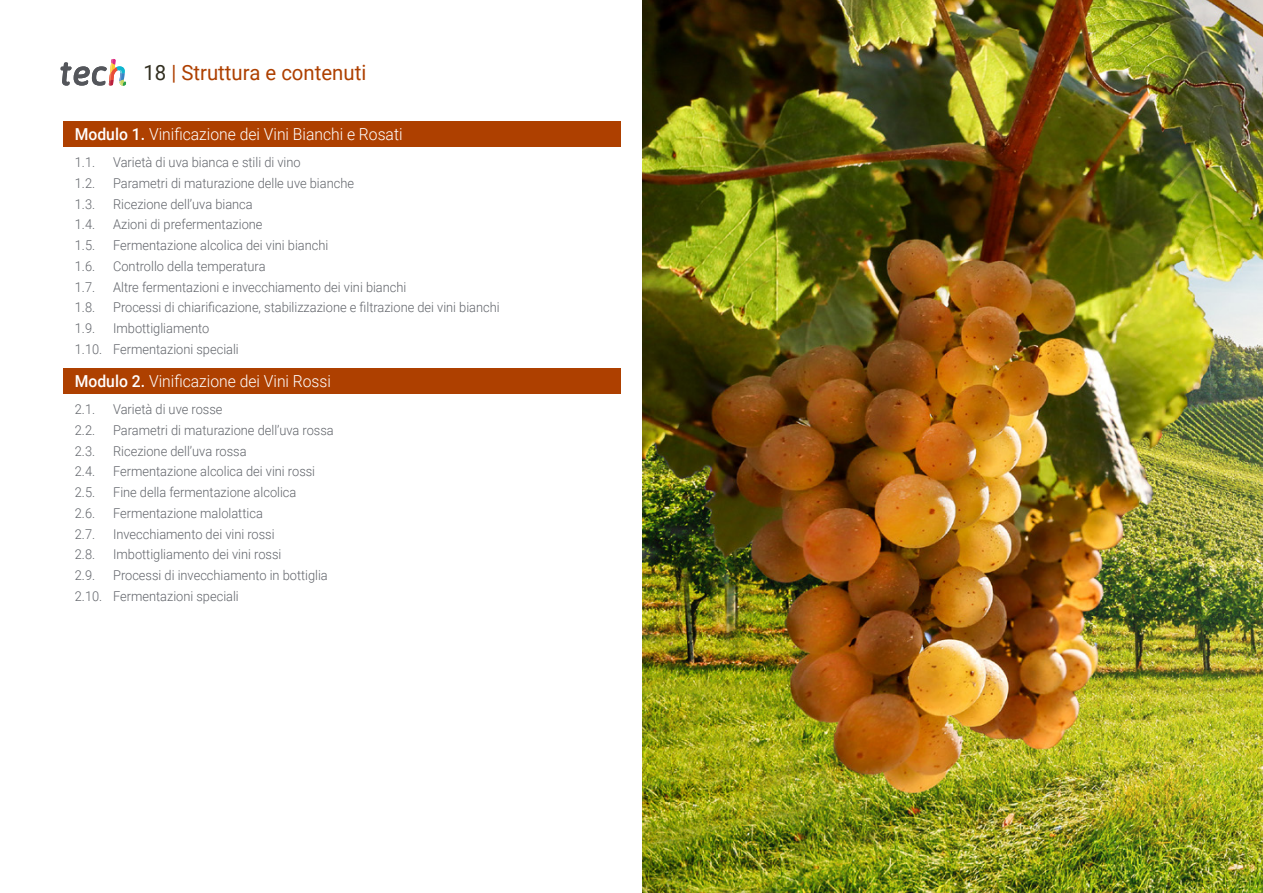
<style>
.page{position:relative;width:1263px;height:893px;background:#fff}
.page>*{position:absolute;margin:0;border:0;box-sizing:border-box;transform-origin:0 0}
.t1{font:21px "Roboto";color:#ae4000}
.t2{font:300 16.5px "Roboto";color:#fff;scale:.95 1}
.t3{font:300 13.5px/20.7px "Roboto";color:#61646a;scale:.95 1}
.s1{color:#312e20}
.s2{font-weight:500}
</style>
<div class="page">
<img style="left:642px;top:0;width:621px;height:893px">
<div style="left:64px;top:121px;width:557px;height:25px;background:#ae4000"></div>
<div style="left:64px;top:368px;width:557px;height:25px;background:#ae4000"></div>
<svg style="left:61px;top:59px;width:65px;height:27px"></svg>
<h1 class="t1" style="left:144px;top:57px;width:224px"><span class="s1">18</span> | Struttura e contenuti</h1>
<p class="t2" style="left:75px;top:123px;width:346px"><span class="s2">Modulo 1.</span> Vinificazione dei Vini Bianchi e Rosati</p>
<p class="t3" style="left:75px;top:151px;width:23px">1.1.</p>
<p class="t3" style="left:113px;top:151px;width:199px">Varietà di uva bianca e stili di vino</p>
<p class="t3" style="left:75px;top:172px;width:23px">1.2.</p>
<p class="t3" style="left:113px;top:172px;width:255px">Parametri di maturazione delle uve bianche</p>
<p class="t3" style="left:75px;top:193px;width:23px">1.3.</p>
<p class="t3" style="left:113px;top:193px;width:148px">Ricezione dell’uva bianca</p>
<p class="t3" style="left:75px;top:214px;width:23px">1.4.</p>
<p class="t3" style="left:113px;top:214px;width:159px">Azioni di prefermentazione</p>
<p class="t3" style="left:75px;top:234px;width:23px">1.5.</p>
<p class="t3" style="left:113px;top:234px;width:228px">Fermentazione alcolica dei vini bianchi</p>
<p class="t3" style="left:75px;top:255px;width:23px">1.6.</p>
<p class="t3" style="left:113px;top:255px;width:162px">Controllo della temperatura</p>
<p class="t3" style="left:75px;top:276px;width:23px">1.7.</p>
<p class="t3" style="left:113px;top:276px;width:310px">Altre fermentazioni e invecchiamento dei vini bianchi</p>
<p class="t3" style="left:75px;top:297px;width:23px">1.8.</p>
<p class="t3" style="left:113px;top:297px;width:408px">Processi di chiarificazione, stabilizzazione e filtrazione dei vini bianchi</p>
<p class="t3" style="left:75px;top:317px;width:23px">1.9.</p>
<p class="t3" style="left:75px;top:317px;width:174px;text-indent:38px">Imbottigliamento<br>1.10. Fermentazioni speciali</p>
<p class="t2" style="left:75px;top:370px;width:271px"><span class="s2">Modulo 2.</span> Vinificazione dei Vini Rossi</p>
<p class="t3" style="left:75px;top:398px;width:23px">2.1.</p>
<p class="t3" style="left:113px;top:398px;width:117px">Varietà di uve rosse</p>
<p class="t3" style="left:75px;top:419px;width:23px">2.2.</p>
<p class="t3" style="left:113px;top:419px;width:234px">Parametri di maturazione dell’uva rossa</p>
<p class="t3" style="left:75px;top:440px;width:23px">2.3.</p>
<p class="t3" style="left:113px;top:440px;width:142px">Ricezione dell’uva rossa</p>
<p class="t3" style="left:75px;top:461px;width:23px">2.4.</p>
<p class="t3" style="left:113px;top:461px;width:214px">Fermentazione alcolica dei vini rossi</p>
<p class="t3" style="left:75px;top:481px;width:23px">2.5.</p>
<p class="t3" style="left:113px;top:481px;width:194px">Fine della fermentazione alcolica</p>
<p class="t3" style="left:75px;top:502px;width:23px">2.6.</p>
<p class="t3" style="left:113px;top:502px;width:159px">Fermentazione malolattica</p>
<p class="t3" style="left:75px;top:523px;width:23px">2.7.</p>
<p class="t3" style="left:113px;top:523px;width:172px">Invecchiamento dei vini rossi</p>
<p class="t3" style="left:75px;top:544px;width:23px">2.8.</p>
<p class="t3" style="left:113px;top:544px;width:179px">Imbottigliamento dei vini rossi</p>
<p class="t3" style="left:75px;top:564px;width:23px">2.9.</p>
<p class="t3" style="left:75px;top:564px;width:268px;text-indent:38px">Processi di invecchiamento in bottiglia<br>2.10. Fermentazioni speciali</p>
</div>
